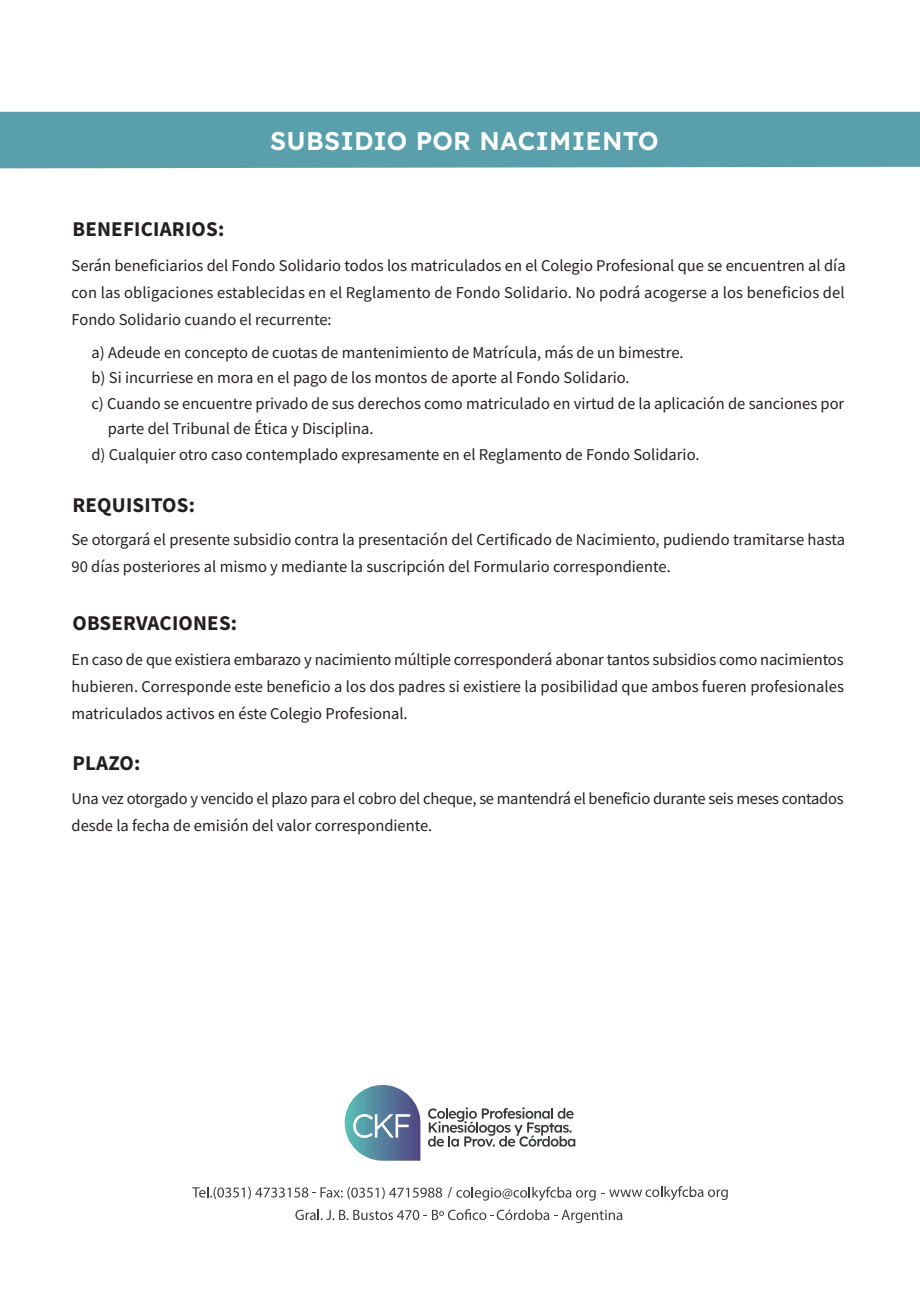
<style>
.page{position:relative;width:920px;height:1290px;background:#fff}
.page>*{position:absolute;margin:0;border:0;box-sizing:border-box;transform-origin:0 0}
.t1{font:25.5px "Lexend Deca";letter-spacing:.01em;color:#fff}
.t2{font:700 21px "Source Sans Pro";letter-spacing:.01em;color:#231f20}
.t3{font:21px "Adobe Arabic";color:#231f20}
.t4{font:16.5px/27px "Source Sans Pro";color:#231f20;text-align:justify}
</style>
<div class="page">
<svg style="left:428px;top:1107px;width:147px;height:40px"></svg>
<svg style="left:345px;top:1085px;width:75px;height:76px"></svg>
<div style="left:0;top:112px;width:920px;height:56px;background:#5aa0ac"></div>
<svg style="left:456px;top:1186px;width:272px;height:15px"></svg>
<svg style="left:192px;top:1187px;width:250px;height:12px"></svg>
<svg style="left:295px;top:1209px;width:327px;height:14px"></svg>
<p class="t2" style="left:72px;top:215px;width:153px">BENEFICIARIOS:</p>
<h1 class="t1" style="left:270px;top:122px;width:390px">SUBSIDIO POR NACIMIENTO</h1>
<p class="t4" style="left:72px;top:252px;width:776px">Serán beneficiarios del Fondo Solidario todos los matriculados en el Colegio Profesional que se encuentren al día con las obligaciones establecidas en el Reglamento de Fondo Solidario. No podrá acogerse a los beneficios del Fondo Solidario cuando el recurrente:</p>
<p class="t4" style="left:91px;top:338px;width:594px">a) Adeude en concepto de cuotas de mantenimiento de Matrícula, más de un bimestre.</p>
<p class="t4" style="left:91px;top:364px;width:540px">b) Si incurriese en mora en el pago de los montos de aporte al Fondo Solidario.</p>
<p class="t4" style="left:91px;top:389px;width:754px">c) Cuando se encuentre privado de sus derechos como matriculado en virtud de la aplicación de sanciones por</p>
<p class="t4" style="left:108px;top:415px;width:267px">parte del Tribunal de Ética y Disciplina.</p>
<p class="t4" style="left:91px;top:440px;width:610px">d) Cualquier otro caso contemplado expresamente en el Reglamento de Fondo Solidario.</p>
<p class="t2" style="left:72px;top:491px;width:124px">REQUISITOS:</p>
<p class="t4" style="left:72px;top:526px;width:775px">Se otorgará el presente subsidio contra la presentación del Certificado de Nacimiento, pudiendo tramitarse hasta<br>90 días posteriores al mismo y mediante la suscripción del Formulario correspondiente.</p>
<p class="t2" style="left:72px;top:609px;width:166px">OBSERVACIONES:</p>
<p class="t4" style="left:72px;top:645px;width:774px">En caso de que existiera embarazo y nacimiento múltiple corresponderá abonar tantos subsidios como nacimientos hubieren. Corresponde este beneficio a los dos padres si existiere la posibilidad que ambos fueren profesionales matriculados activos en éste Colegio Profesional.</p>
<p class="t2" style="left:72px;top:748px;width:69px">PLAZO:</p>
<p class="t4" style="left:72px;top:785px;width:774px">Una vez otorgado y vencido el plazo para el cobro del cheque, se mantendrá el beneficio durante seis meses contados desde la fecha de emisión del valor correspondiente.</p>
<p class="t3" style="left:447px;top:1178px;width:7px">/</p>
</div>
